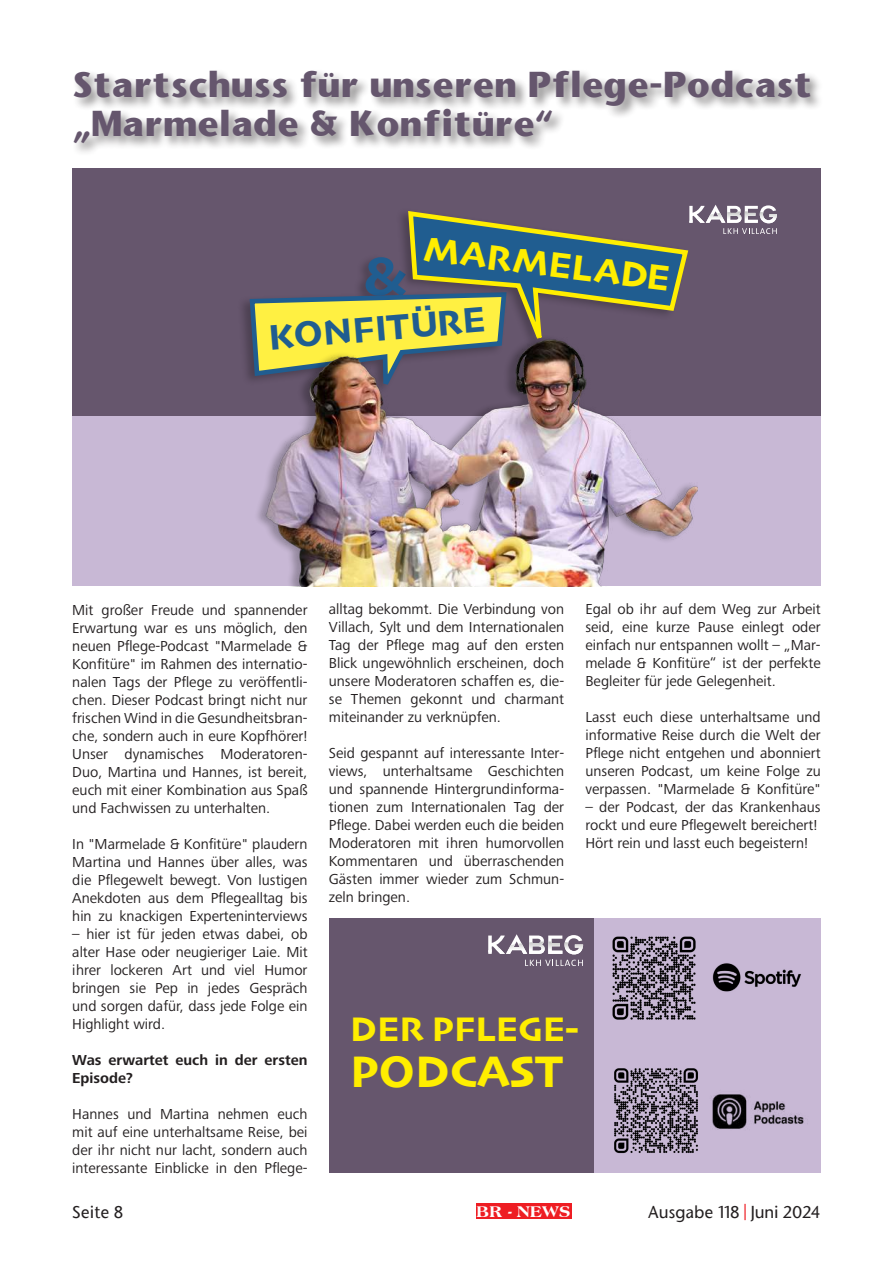
<style>
.page{position:relative;width:893px;height:1263px;background:#fff}
.page>*{position:absolute;margin:0;border:0;box-sizing:border-box;transform-origin:0 0}
.t1{font:55.95px "Skia";color:#205d90}
.t2{font:46.2px "Skia";color:#fe0}
.t3{font:37.2px "Skia";color:#205d90}
.t4{font:37.2px "Skia";color:#fe0}
.t5{font:35.7px "Skia";color:#fe0}
.t6{font:700 33.6px/39px "Stone Sans";color:#65566d}
.t7{font:800 16.65px "Americana BT";letter-spacing:.02em;color:#fff}
.t8{font:500 16.5px "Stone Sans";letter-spacing:.005em;color:#231f20}
.t9{font:15px/18px "Frutiger Next Pro";color:#231f20;text-align:justify}
.t10{font:700 15px/18px "Frutiger Next Pro";color:#231f20}
.s1{color:#ee1d23}
</style>
<div class="page">
<div style="left:476px;top:1203px;width:95px;height:15px;background:#ee1d23"></div>
<div style="left:72px;top:69px;width:752px;height:88px;background:#231f20;opacity:.5"></div>
<div style="left:72px;top:168px;width:749px;height:276px;background:#66566d"></div>
<div style="left:72px;top:417px;width:749px;height:169px;background:#c8b8d5"></div>
<img style="left:223px;top:321px;width:475px;height:265px">
<svg style="left:247px;top:205px;width:530px;height:197px"></svg>
<div style="left:329px;top:918px;width:272px;height:254px;background:#66566d"></div>
<div style="left:594px;top:918px;width:227px;height:254px;background:#c8b8d5"></div>
<img style="left:614px;top:1068px;width:84px;height:86px">
<img style="left:612px;top:936px;width:84px;height:84px">
<img style="left:712px;top:963px;width:89px;height:29px">
<img style="left:712px;top:1094px;width:92px;height:36px">
<svg style="left:525px;top:960px;width:58px;height:6px"></svg>
<svg style="left:488px;top:934px;width:95px;height:20px"></svg>
<h3 class="t6" style="left:72px;top:65px;width:742px">Startschuss für unseren Pflege-Podcast „Marmelade &amp; Konfitüre“</h3>
<h3 class="t4" style="left:427px;top:227px;width:249px;rotate:7deg">MARMELADE</h3>
<h1 class="t1" style="left:363px;top:243px;width:45px">&amp;</h1>
<h3 class="t3" style="left:267px;top:316px;width:219px;rotate:-5deg">KONFITÜRE</h3>
<p class="t9" style="left:72px;top:600px;width:237px">Mit großer Freude und spannender Erwartung war es uns möglich, den neuen Pflege-Podcast "Marmelade &amp; Konfitüre" im Rahmen des internatio&shy;nalen Tags der Pflege zu veröffentli&shy;chen. Dieser Podcast bringt nicht nur frischen Wind in die Gesundheitsbran&shy;che, sondern auch in eure Kopfhörer!<br>Unser dynamisches Moderatoren-Duo, Martina und Hannes, ist bereit, euch mit einer Kombination aus Spaß und Fachwissen zu unterhalten.</p>
<p class="t9" style="left:72px;top:834px;width:237px">In "Marmelade &amp; Konfitüre" plaudern Martina und Hannes über alles, was die Pflegewelt bewegt. Von lustigen Anekdoten aus dem Pflegealltag bis hin zu knackigen Experteninterviews</p>
<p class="t9" style="left:72px;top:924px;width:237px">– hier ist für jeden etwas dabei, ob alter Hase oder neugieriger Laie. Mit ihrer lockeren Art und viel Humor bringen sie Pep in jedes Gespräch und sorgen dafür, dass jede Folge ein Highlight wird.</p>
<p class="t10" style="left:72px;top:1050px;width:237px">Was erwartet euch in der ersten<br>Episode?</p>
<p class="t9" style="left:72px;top:1104px;width:237px">Hannes und Martina nehmen euch mit auf eine unterhaltsame Reise, bei der ihr nicht nur lacht, sondern auch interessante Einblicke in den Pflege-</p>
<p class="t9" style="left:329px;top:600px;width:237px">alltag bekommt. Die Verbindung von Villach, Sylt und dem Internationalen Tag der Pflege mag auf den ersten Blick ungewöhnlich erscheinen, doch unsere Moderatoren schaffen es, die&shy;se Themen gekonnt und charmant miteinander zu verknüpfen.</p>
<p class="t9" style="left:329px;top:744px;width:237px">Seid gespannt auf interessante Inter&shy;views, unterhaltsame Geschichten und spannende Hintergrundinforma&shy;tionen zum Internationalen Tag der Pflege. Dabei werden euch die beiden Moderatoren mit ihren humorvollen Kommentaren und überraschenden Gästen immer wieder zum Schmun&shy;zeln bringen.</p>
<p class="t9" style="left:585px;top:600px;width:237px">Egal ob ihr auf dem Weg zur Arbeit seid, eine kurze Pause einlegt oder einfach nur entspannen wollt – „Mar&shy;melade &amp; Konfitüre“ ist der perfekte Begleiter für jede Gelegenheit.</p>
<p class="t9" style="left:585px;top:708px;width:237px">Lasst euch diese unterhaltsame und informative Reise durch die Welt der Pflege nicht entgehen und abonniert unseren Podcast, um keine Folge zu verpassen. "Marmelade &amp; Konfitüre"</p>
<p class="t9" style="left:585px;top:798px;width:237px;text-align:left">– der Podcast, der das Krankenhaus rockt und eure Pflegewelt bereichert!<br>Hört rein und lasst euch begeistern!</p>
<h3 class="t5" style="left:350px;top:1008px;width:230px">DER PFLEGE-</h3>
<h2 class="t2" style="left:350px;top:1044px;width:214px">PODCAST</h2>
<p class="t8" style="left:72px;top:1201px;width:53px">Seite 8</p>
<p class="t7" style="left:476px;top:1201px;width:96px">BR - NEWS</p>
<p class="t8" style="left:648px;top:1201px;width:174px">Ausgabe 118 <span class="s1">|</span> Juni 2024</p>
</div>
